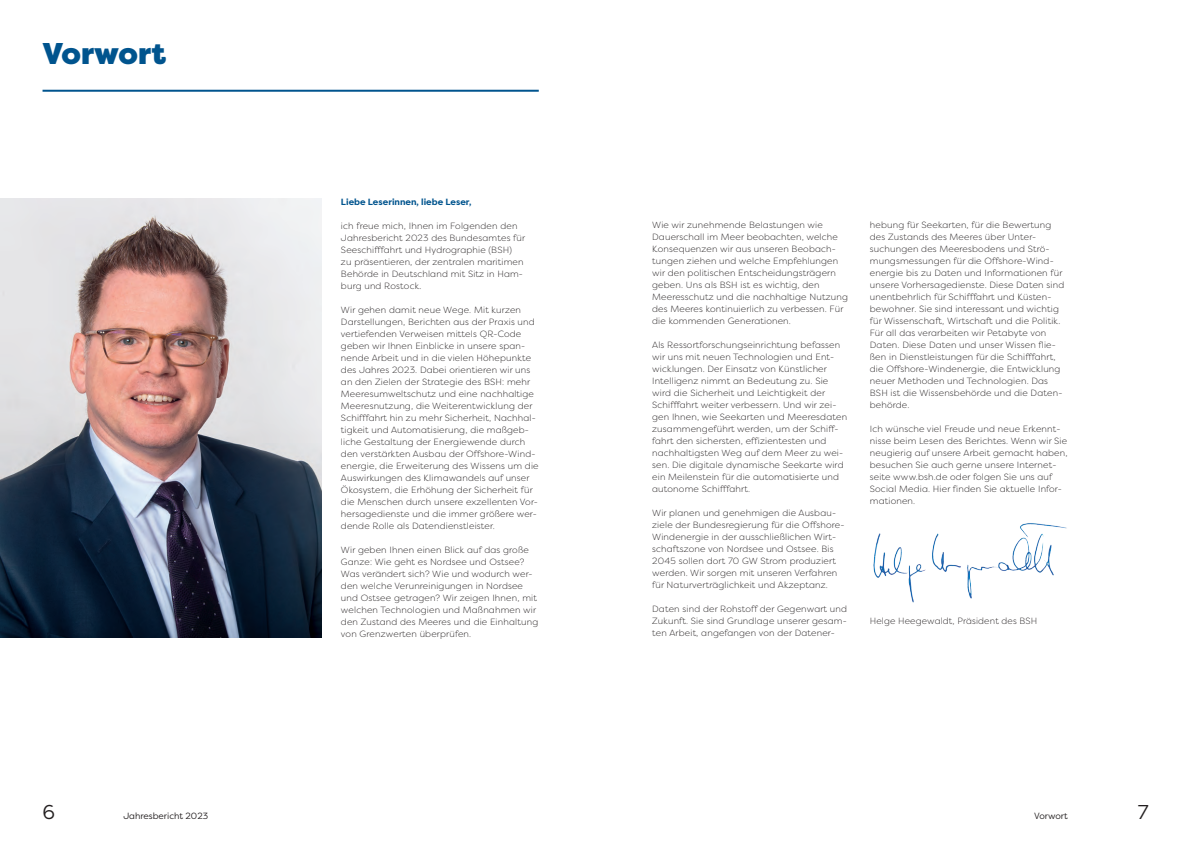
<style>
.page{position:relative;width:1191px;height:842px;background:#fff}
.page>*{position:absolute;margin:0;border:0;box-sizing:border-box;transform-origin:0 0}
.t1{font:900 30px "Filson Pro";letter-spacing:.005em;color:#00548e}
.t2{font:20px "Filson Pro";color:#231f20}
.t3{font:300 9px/12px "Filson Pro";letter-spacing:.02em;color:#231f20}
.t4{font:700 9px "Filson Pro";color:#00548e}
.t5{font:9px "Filson Pro";color:#231f20}
</style>
<div class="page">
<hr style="left:43px;top:90px;width:496px;height:2px;background:#00548e">
<img style="left:873px;top:523px;width:194px;height:80px">
<img style="left:0;top:198px;width:321px;height:439px">
<h1 class="t1" style="left:43px;top:35px;width:125px">Vorwort</h1>
<p class="t4" style="left:341px;top:196px;width:132px">Liebe Leserinnen, liebe Leser,</p>
<p class="t3" style="left:341px;top:220px;width:186px">ich freue mich, Ihnen im Folgenden den Jahresbericht 2023 des Bundesamtes für Seeschifffahrt und Hydrographie (BSH)<br>zu präsentieren, der zentralen maritimen Behörde in Deutschland mit Sitz in Ham&shy;burg und Rostock.</p>
<p class="t3" style="left:341px;top:304px;width:199px">Wir gehen damit neue Wege. Mit kurzen Darstellungen, Berichten aus der Praxis und vertiefenden Verweisen mittels QR-Code geben wir Ihnen Einblicke in unsere span&shy;nende Arbeit und in die vielen Höhepunkte des Jahres 2023. Dabei orientieren wir uns an den Zielen der Strategie des BSH: mehr Meeresumweltschutz und eine nachhaltige Meeresnutzung, die Weiterentwicklung der Schifffahrt hin zu mehr Sicherheit, Nachhal&shy;tigkeit und Automatisierung, die maßgeb&shy;liche Gestaltung der Energiewende durch den verstärkten Ausbau der Offshore-Wind&shy;energie, die Erweiterung des Wissens um die Auswirkungen des Klimawandels auf unser Ökosystem, die Erhöhung der Sicherheit für die Menschen durch unsere exzellenten Vor&shy;hersagedienste und die immer größere wer&shy;dende Rolle als Datendienstleister.</p>
<p class="t3" style="left:341px;top:544px;width:199px">Wir geben Ihnen einen Blick auf das große Ganze: Wie geht es Nordsee und Ostsee?<br>Was verändert sich? Wie und wodurch wer&shy;den welche Verunreinigungen in Nordsee und Ostsee getragen? Wir zeigen Ihnen, mit welchen Technologien und Maßnahmen wir den Zustand des Meeres und die Einhaltung von Grenzwerten überprüfen.</p>
<p class="t3" style="left:652px;top:218px;width:197px">Wie wir zunehmende Belastungen wie Dauerschall im Meer beobachten, welche Konsequenzen wir aus unseren Beobach&shy;tungen ziehen und welche Empfehlungen wir den politischen Entscheidungsträgern geben. Uns als BSH ist es wichtig, den Meeresschutz und die nachhaltige Nutzung des Meeres kontinuierlich zu verbessen. Für die kommenden Generationen.</p>
<p class="t3" style="left:652px;top:338px;width:196px">Als Ressortforschungseinrichtung befassen wir uns mit neuen Technologien und Ent&shy;wicklungen. Der Einsatz von Künstlicher Intelligenz nimmt an Bedeutung zu. Sie wird die Sicherheit und Leichtigkeit der Schifffahrt weiter verbessern. Und wir zei&shy;gen Ihnen, wie Seekarten und Meeresdaten zusammengeführt werden, um der Schiff&shy;fahrt den sichersten, effizientesten und nachhaltigsten Weg auf dem Meer zu wei&shy;sen. Die digitale dynamische Seekarte wird ein Meilenstein für die automatisierte und autonome Schifffahrt.</p>
<p class="t3" style="left:652px;top:506px;width:194px">Wir planen und genehmigen die Ausbau&shy;ziele der Bundesregierung für die Offshore-Windenergie in der ausschließlichen Wirt&shy;schaftszone von Nordsee und Ostsee. Bis 2045 sollen dort 70 GW Strom produziert werden. Wir sorgen mit unseren Verfahren für Naturverträglichkeit und Akzeptanz.</p>
<p class="t3" style="left:652px;top:602px;width:196px;text-align:justify">Daten sind der Rohstoff der Gegenwart und Zukunft. Sie sind Grundlage unserer gesam&shy;ten Arbeit, angefangen von der Datener-</p>
<p class="t3" style="left:870px;top:218px;width:196px">hebung für Seekarten, für die Bewertung des Zustands des Meeres über Unter&shy;suchungen des Meeresbodens und Strö&shy;mungsmessungen für die Offshore-Wind&shy;energie bis zu Daten und Informationen für unsere Vorhersagedienste. Diese Daten sind unentbehrlich für Schifffahrt und Küsten&shy;bewohner. Sie sind interessant und wichtig für Wissenschaft, Wirtschaft und die Politik.<br>Für all das verarbeiten wir Petabyte von Daten. Diese Daten und unser Wissen flie&shy;ßen in Dienstleistungen für die Schifffahrt, die Offshore-Windenergie, die Entwicklung neuer Methoden und Technologien. Das BSH ist die Wissensbehörde und die Daten&shy;behörde.</p>
<p class="t3" style="left:870px;top:422px;width:199px">Ich wünsche viel Freude und neue Erkennt&shy;nisse beim Lesen des Berichtes. Wenn wir Sie neugierig auf unsere Arbeit gemacht haben, besuchen Sie auch gerne unsere Internet&shy;seite www.bsh.de oder folgen Sie uns auf Social Media. Hier finden Sie aktuelle Infor&shy;mationen.</p>
<p class="t3" style="left:870px;top:614px;width:169px">Helge Heegewaldt, Präsident des BSH</p>
<h2 class="t2" style="left:43px;top:799px;width:14px">6</h2>
<p class="t5" style="left:123px;top:810px;width:86px">Jahresbericht 2023</p>
<p class="t5" style="left:1034px;top:810px;width:35px">Vorwort</p>
<h2 class="t2" style="left:1137px;top:799px;width:12px">7</h2>
</div>
